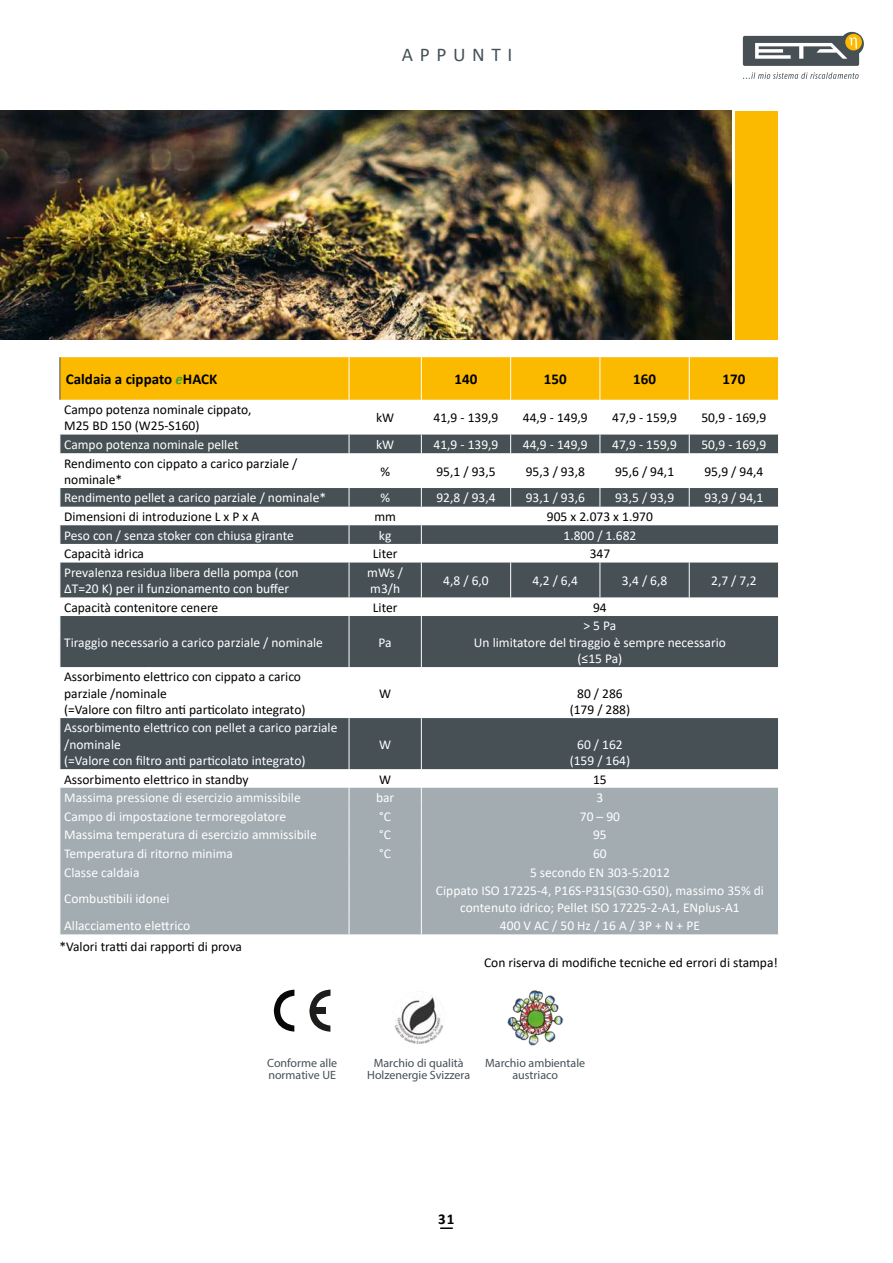
<style>
.page{position:relative;width:893px;height:1263px;background:#fff}
.page>*{position:absolute;margin:0;border:0;box-sizing:border-box;transform-origin:0 0}
.t1{font:19.5px "Calibri";letter-spacing:.34em;color:#465055}
.t2{font:700 15px "Calibri";color:#000}
.t3{font:13.5px/16.2px "Calibri";color:#fff}
.t4{font:13.5px/16.2px "Calibri";color:#000}
.t5{font:12px/12px "Myriad Pro";color:#465055;text-align:center}
.s1{font-style:italic;color:#3fa535}
</style>
<div class="page">
<svg style="left:441px;top:1227px;width:11px;height:2px"></svg>
<img style="left:0;top:111px;width:731px;height:229px">
<div style="left:736px;top:111px;width:42px;height:229px;background:#fbba00"></div>
<div style="left:61px;top:357px;width:717px;height:43px;background:#fbba00"></div>
<svg style="left:60px;top:435px;width:718px;height:334px;fill:#465055"></svg>
<div style="left:61px;top:788px;width:717px;height:146px;background:#a2acb1"></div>
<svg style="left:421px;top:435px;width:1px;height:18px"></svg>
<svg style="left:510px;top:435px;width:1px;height:18px"></svg>
<svg style="left:600px;top:435px;width:1px;height:18px"></svg>
<svg style="left:689px;top:435px;width:1px;height:18px"></svg>
<svg style="left:421px;top:488px;width:1px;height:19px"></svg>
<svg style="left:510px;top:488px;width:1px;height:19px"></svg>
<svg style="left:600px;top:488px;width:1px;height:19px"></svg>
<svg style="left:689px;top:488px;width:1px;height:19px"></svg>
<svg style="left:421px;top:525px;width:1px;height:19px"></svg>
<hr style="left:421px;top:616px;width:1px;height:51px;background:#fff">
<hr style="left:421px;top:718px;width:1px;height:51px;background:#fff">
<svg style="left:60px;top:788px;width:1px;height:93px"></svg>
<hr style="left:421px;top:881px;width:1px;height:35px;background:#fff">
<svg style="left:60px;top:916px;width:1px;height:18px"></svg>
<svg style="left:421px;top:916px;width:1px;height:18px"></svg>
<hr style="left:421px;top:562px;width:1px;height:35px;background:#fff">
<hr style="left:510px;top:562px;width:1px;height:35px;background:#fff">
<hr style="left:600px;top:562px;width:1px;height:35px;background:#fff">
<hr style="left:689px;top:562px;width:1px;height:35px;background:#fff">
<svg style="left:421px;top:788px;width:1px;height:93px"></svg>
<hr style="left:60px;top:357px;width:1px;height:43px;background:#465055">
<hr style="left:349px;top:357px;width:1px;height:43px;background:#fff">
<svg style="left:60px;top:435px;width:1px;height:18px"></svg>
<svg style="left:60px;top:488px;width:1px;height:19px"></svg>
<svg style="left:60px;top:525px;width:1px;height:19px"></svg>
<hr style="left:60px;top:562px;width:1px;height:35px;background:#fff">
<hr style="left:60px;top:616px;width:1px;height:51px;background:#fff">
<hr style="left:60px;top:718px;width:1px;height:51px;background:#fff">
<svg style="left:349px;top:435px;width:1px;height:18px"></svg>
<svg style="left:349px;top:488px;width:1px;height:19px"></svg>
<svg style="left:349px;top:525px;width:1px;height:19px"></svg>
<hr style="left:349px;top:562px;width:1px;height:35px;background:#fff">
<hr style="left:349px;top:616px;width:1px;height:51px;background:#fff">
<hr style="left:349px;top:718px;width:1px;height:51px;background:#fff">
<svg style="left:349px;top:788px;width:1px;height:93px"></svg>
<hr style="left:349px;top:881px;width:1px;height:35px;background:#fff">
<svg style="left:349px;top:916px;width:1px;height:18px"></svg>
<hr style="left:421px;top:357px;width:1px;height:43px;background:#fff">
<hr style="left:510px;top:357px;width:1px;height:43px;background:#fff">
<hr style="left:600px;top:357px;width:1px;height:43px;background:#fff">
<hr style="left:689px;top:357px;width:1px;height:43px;background:#fff">
<svg style="left:274px;top:990px;width:20px;height:42px"></svg>
<svg style="left:309px;top:989px;width:22px;height:43px"></svg>
<div style="left:316px;top:1008px;width:10px;height:6px;background:#1d1d1b"></div>
<img style="left:394px;top:995px;width:49px;height:49px">
<img style="left:507px;top:990px;width:56px;height:55px">
<div style="left:743px;top:36px;width:116px;height:30px;background:#465055;border-radius:2px"></div>
<svg style="left:840px;top:32px;width:24px;height:24px"></svg>
<div style="left:845px;top:34px;width:17px;height:16px;background:#fbba00;border-radius:50%"></div>
<svg style="left:755px;top:37px;width:102px;height:22px"></svg>
<svg style="left:743px;top:72px;width:116px;height:7px"></svg>
<h1 class="t1" style="left:402px;top:41px;width:112px">APPUNTI</h1>
<p class="t2" style="left:66px;top:368px;width:153px">Caldaia a cippato <span class="s1">e</span>HACK</p>
<p class="t2" style="left:455px;top:368px;width:24px">140</p>
<p class="t2" style="left:544px;top:368px;width:24px">150</p>
<p class="t2" style="left:633px;top:368px;width:24px">160</p>
<p class="t2" style="left:722px;top:368px;width:24px">170</p>
<p class="t4" style="left:64px;top:401px;width:189px">Campo potenza nominale cippato,<br>M25 BD 150 (W25-S160)</p>
<p class="t4" style="left:376px;top:409px;width:20px">kW</p>
<p class="t4" style="left:434px;top:409px;width:66px">41,9 - 139,9</p>
<p class="t4" style="left:523px;top:409px;width:66px">44,9 - 149,9</p>
<p class="t4" style="left:612px;top:409px;width:66px">47,9 - 159,9</p>
<p class="t4" style="left:701px;top:409px;width:66px">50,9 - 169,9</p>
<p class="t3" style="left:64px;top:436px;width:176px">Campo potenza nominale pellet</p>
<p class="t3" style="left:376px;top:436px;width:20px">kW</p>
<p class="t3" style="left:434px;top:436px;width:66px">41,9 - 139,9</p>
<p class="t3" style="left:523px;top:436px;width:66px">44,9 - 149,9</p>
<p class="t3" style="left:612px;top:436px;width:66px">47,9 - 159,9</p>
<p class="t3" style="left:701px;top:436px;width:66px">50,9 - 169,9</p>
<p class="t4" style="left:64px;top:455px;width:235px">Rendimento con cippato a carico parziale / nominale*</p>
<p class="t4" style="left:380px;top:463px;width:11px">%</p>
<p class="t4" style="left:436px;top:463px;width:61px">95,1 / 93,5</p>
<p class="t4" style="left:526px;top:463px;width:61px">95,3 / 93,8</p>
<p class="t4" style="left:615px;top:463px;width:61px">95,6 / 94,1</p>
<p class="t4" style="left:704px;top:463px;width:61px">95,9 / 94,4</p>
<p class="t3" style="left:64px;top:489px;width:263px">Rendimento pellet a carico parziale / nominale*</p>
<p class="t3" style="left:380px;top:489px;width:11px">%</p>
<p class="t3" style="left:436px;top:489px;width:61px">92,8 / 93,4</p>
<p class="t3" style="left:526px;top:489px;width:61px">93,1 / 93,6</p>
<p class="t3" style="left:615px;top:489px;width:61px">93,5 / 93,9</p>
<p class="t3" style="left:704px;top:489px;width:61px">93,9 / 94,1</p>
<p class="t4" style="left:64px;top:508px;width:197px">Dimensioni di introduzione L x P x A</p>
<p class="t4" style="left:374px;top:508px;width:23px">mm</p>
<p class="t4" style="left:547px;top:508px;width:107px">905 x 2.073 x 1.970</p>
<p class="t3" style="left:64px;top:527px;width:231px">Peso con / senza stoker con chiusa girante</p>
<p class="t3" style="left:379px;top:527px;width:14px">kg</p>
<p class="t3" style="left:563px;top:527px;width:74px">1.800 / 1.682</p>
<p class="t4" style="left:64px;top:545px;width:81px">Capacità idrica</p>
<p class="t4" style="left:373px;top:545px;width:26px">Liter</p>
<p class="t4" style="left:590px;top:545px;width:22px">347</p>
<p class="t3" style="left:64px;top:564px;width:236px">Prevalenza residua libera della pompa (con ∆T=20 K) per il funzionamento con buffer</p>
<p class="t3" style="left:367px;top:564px;width:37px">mWs / m3/h</p>
<p class="t3" style="left:443px;top:572px;width:47px">4,8 / 6,0</p>
<p class="t3" style="left:533px;top:572px;width:47px">4,2 / 6,4</p>
<p class="t3" style="left:622px;top:572px;width:47px">3,4 / 6,8</p>
<p class="t3" style="left:711px;top:572px;width:47px">2,7 / 7,2</p>
<p class="t4" style="left:64px;top:599px;width:156px">Capacità contenitore cenere</p>
<p class="t4" style="left:373px;top:599px;width:26px">Liter</p>
<p class="t4" style="left:593px;top:599px;width:15px">94</p>
<p class="t3" style="left:64px;top:634px;width:260px">Tiraggio necessario a carico parziale / nominale</p>
<p class="t3" style="left:379px;top:634px;width:15px">Pa</p>
<p class="t3" style="left:474px;top:617px;width:254px;text-align:center">&gt; 5 Pa<br>Un limitatore del tiraggio è sempre necessario (≤15 Pa)</p>
<p class="t4" style="left:64px;top:668px;width:243px">Assorbimento elettrico con cippato a carico parziale /nominale<br>(=Valore con filtro anti particolato integrato)</p>
<p class="t3" style="left:64px;top:719px;width:275px">Assorbimento elettrico con pellet a carico parziale /nominale<br>(=Valore con filtro anti particolato integrato)</p>
<p class="t4" style="left:379px;top:685px;width:14px">W</p>
<p class="t4" style="left:570px;top:685px;width:62px;text-align:center">80 / 286 (179 / 288)</p>
<p class="t3" style="left:379px;top:736px;width:14px">W</p>
<p class="t3" style="left:570px;top:736px;width:62px;text-align:center">60 / 162 (159 / 164)</p>
<p class="t4" style="left:64px;top:770px;width:186px">Assorbimento elettrico in standby</p>
<p class="t4" style="left:379px;top:770px;width:14px">W</p>
<p class="t4" style="left:593px;top:770px;width:15px">15</p>
<p class="t3" style="left:64px;top:789px;width:238px">Massima pressione di esercizio ammissibile</p>
<p class="t3" style="left:376px;top:789px;width:20px">bar</p>
<p class="t3" style="left:596px;top:789px;width:8px">3</p>
<p class="t3" style="left:64px;top:808px;width:223px">Campo di impostazione termoregolatore</p>
<p class="t3" style="left:379px;top:808px;width:13px">°C</p>
<p class="t3" style="left:580px;top:808px;width:42px">70 – 90</p>
<p class="t3" style="left:64px;top:826px;width:254px">Massima temperatura di esercizio ammissibile</p>
<p class="t3" style="left:379px;top:826px;width:13px">°C</p>
<p class="t3" style="left:593px;top:826px;width:15px">95</p>
<p class="t3" style="left:64px;top:845px;width:170px">Temperatura di ritorno minima</p>
<p class="t3" style="left:379px;top:845px;width:13px">°C</p>
<p class="t3" style="left:593px;top:845px;width:15px">60</p>
<p class="t3" style="left:64px;top:864px;width:77px">Classe caldaia</p>
<p class="t3" style="left:530px;top:864px;width:141px">5 secondo EN 303-5:2012</p>
<p class="t3" style="left:64px;top:890px;width:107px">Combustibili idonei</p>
<p class="t3" style="left:436px;top:882px;width:329px;text-align:center">Cippato ISO 17225-4, P16S-P31S(G30-G50), massimo 35% di contenuto idrico; Pellet ISO 17225-2-A1, ENplus-A1</p>
<p class="t3" style="left:64px;top:917px;width:128px">Allacciamento elettrico</p>
<p class="t3" style="left:500px;top:917px;width:201px">400 V AC / 50 Hz / 16 A / 3P + N + PE</p>
<p class="t4" style="left:60px;top:938px;width:184px">*Valori tratti dai rapporti di prova</p>
<p class="t4" style="left:484px;top:954px;width:295px">Con riserva di modifiche tecniche ed errori di stampa!</p>
<p class="t5" style="left:267px;top:1056px;width:72px;text-align:left">Conforme alle normative UE</p>
<p class="t5" style="left:367px;top:1056px;width:105px">Marchio di qualità<br>Holzenergie Svizzera</p>
<p class="t5" style="left:485px;top:1056px;width:101px">Marchio ambientale austriaco</p>
<p class="t2" style="left:438px;top:1208px;width:18px">31</p>
</div>
